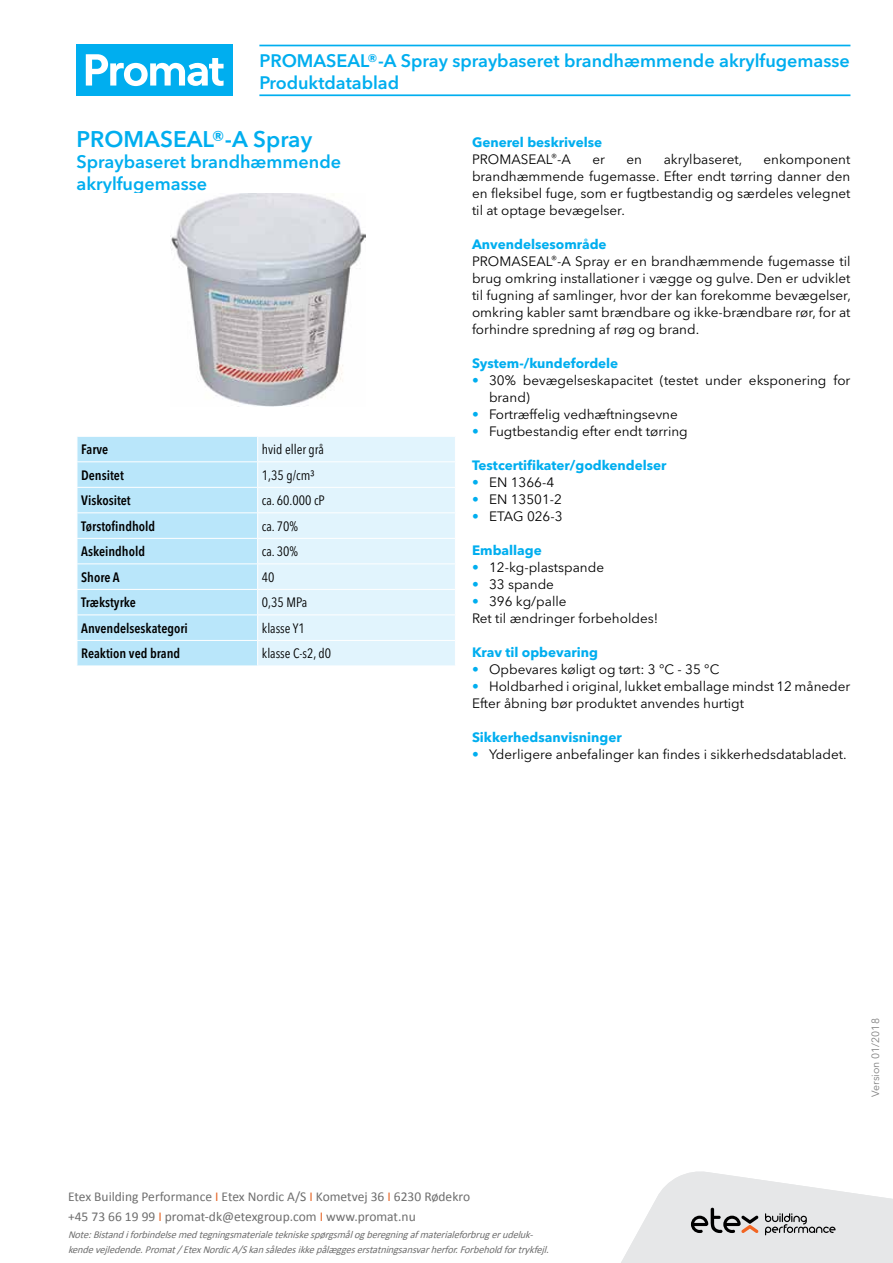
<style>
.page{position:relative;width:893px;height:1263px;background:#fff}
.page>*{position:absolute;margin:0;border:0;box-sizing:border-box;transform-origin:0 0}
.t1{font:600 22.5px "Avenir Next W1 G";color:#00aeef}
.t2{font:600 18px/21.6px "Avenir Next W1 G";color:#00aeef}
.t3{font:13.5px/17px "Avenir Next W1 G";color:#000}
.t4{font:700 13.5px/17px "Avenir Next W1 G";color:#00aeef}
.t5{font:13.5px/20.2px "Calibri";color:#6e6e6e}
.t6{font:600 condensed 13.5px "Avenir Next LT Pro";color:#000}
.t7{font:condensed 13.5px "Avenir Next LT Pro";color:#000}
.t8{font:italic 10.5px/15px "Calibri";color:#6e6e6e}
.t9{font:10.5px "Avenir Next W1 G";color:#808080}
.s1{font-weight:400;color:#000}
.s2{font-weight:700;color:#00aeef}
.s3{color:#00aeef}
.s4{color:#e56425}
</style>
<div class="page">
<hr style="left:259px;top:45px;width:591px;height:1px;background:#00aeef">
<hr style="left:259px;top:94px;width:591px;height:2px;background:#00aeef">
<div style="left:77px;top:45px;width:156px;height:51px;background:#00aeef"></div>
<svg style="left:86px;top:54px;width:138px;height:32px"></svg>
<svg style="left:77px;top:437px;width:378px;height:229px"></svg>
<hr style="left:77px;top:665px;width:181px;height:1px;background:#fff">
<img style="left:170px;top:193px;width:195px;height:213px">
<svg style="left:621px;top:1171px;width:272px;height:92px"></svg>
<h2 class="t2" style="left:259px;top:50px;width:592px">PROMASEAL®-A Spray spraybaseret brandhæmmende akrylfugemasse<br>Produktdatablad</h2>
<h1 class="t1" style="left:77px;top:125px;width:237px">PROMASEAL®-A Spray</h1>
<h2 class="t2" style="left:77px;top:151px;width:266px">Spraybaseret brandhæmmende akrylfugemasse</h2>
<p class="t6" style="left:81px;top:441px;width:29px">Farve</p>
<p class="t7" style="left:262px;top:441px;width:64px">hvid eller grå</p>
<p class="t6" style="left:81px;top:467px;width:44px">Densitet</p>
<p class="t7" style="left:262px;top:467px;width:54px">1,35 g/cm³</p>
<p class="t6" style="left:81px;top:492px;width:51px">Viskositet</p>
<p class="t7" style="left:262px;top:492px;width:64px">ca. 60.000 cP</p>
<p class="t6" style="left:81px;top:518px;width:76px">Tørstofindhold</p>
<p class="t7" style="left:262px;top:518px;width:38px">ca. 70%</p>
<p class="t6" style="left:81px;top:543px;width:65px">Askeindhold</p>
<p class="t7" style="left:262px;top:543px;width:38px">ca. 30%</p>
<p class="t6" style="left:81px;top:569px;width:40px">Shore A</p>
<p class="t7" style="left:262px;top:569px;width:14px">40</p>
<p class="t6" style="left:81px;top:594px;width:56px">Trækstyrke</p>
<p class="t7" style="left:262px;top:594px;width:47px">0,35 MPa</p>
<p class="t6" style="left:81px;top:620px;width:108px">Anvendelseskategori</p>
<p class="t7" style="left:262px;top:620px;width:44px">klasse Y1</p>
<p class="t6" style="left:81px;top:645px;width:101px">Reaktion ved brand</p>
<p class="t7" style="left:262px;top:645px;width:71px">klasse C-s2, d0</p>
<p class="t4" style="left:472px;top:133px;width:132px">Generel beskrivelse<br><span class="s1">PROMASEAL</span><sup>®</sup><span class="s1">-A</span></p>
<p class="t3" style="left:472px;top:151px;width:380px;text-align:justify;text-indent:292px">enkomponent brandhæmmende fugemasse. Efter endt tørring danner den en fleksibel fuge, som er fugtbestandig og særdeles velegnet til at optage bevægelser.</p>
<p class="t3" style="left:472px;top:236px;width:380px"><span class="s2">Anvendelsesområde<br></span>PROMASEAL<sup>®</sup>-A Spray er en brandhæmmende fugemasse til brug omkring installationer i vægge og gulve. Den er udviklet til fugning af samlinger, hvor der kan forekomme bevægelser, omkring kabler samt brændbare og ikke-brændbare rør, for at forhindre spredning af røg og brand.</p>
<p class="t4" style="left:472px;top:355px;width:148px">System-/kundefordele</p>
<p class="t3" style="left:489px;top:372px;width:363px;text-indent:-17px"><span class="s3">•</span> 30% bevægelseskapacitet (testet under eksponering for brand)</p>
<p class="t3" style="left:472px;top:406px;width:207px"><span class="s3">•</span> Fortræffelig vedhæftningsevne</p>
<p class="t3" style="left:472px;top:423px;width:217px"><span class="s3">•</span> Fugtbestandig efter endt tørring</p>
<p class="t4" style="left:472px;top:457px;width:196px">Testcertifikater/godkendelser</p>
<p class="t3" style="left:472px;top:474px;width:84px"><span class="s3">•</span> EN 1366-4</p>
<p class="t3" style="left:472px;top:491px;width:91px"><span class="s3">•</span> EN 13501-2</p>
<p class="t3" style="left:472px;top:508px;width:92px"><span class="s3">•</span> ETAG 026-3</p>
<p class="t4" style="left:472px;top:542px;width:71px">Emballage</p>
<p class="t3" style="left:472px;top:559px;width:134px"><span class="s3">•</span> 12-kg-plastspande</p>
<p class="t3" style="left:472px;top:576px;width:83px"><span class="s3">•</span> 33 spande</p>
<p class="t3" style="left:472px;top:593px;width:188px"><span class="s3">•</span> 396 kg/palle<br>Ret til ændringer forbeholdes!</p>
<p class="t4" style="left:472px;top:644px;width:127px">Krav til opbevaring</p>
<p class="t3" style="left:472px;top:661px;width:249px"><span class="s3">•</span> Opbevares køligt og tørt: 3 °C - 35 °C</p>
<p class="t3" style="left:472px;top:678px;width:380px"><span class="s3">•</span> Holdbarhed i original, lukket emballage mindst 12 måneder<br>Efter åbning bør produktet anvendes hurtigt</p>
<p class="t4" style="left:472px;top:729px;width:151px">Sikkerhedsanvisninger</p>
<p class="t3" style="left:472px;top:746px;width:376px"><span class="s3">•</span> Yderligere anbefalinger kan findes i sikkerhedsdatabladet.</p>
<p class="t3" style="left:592px;top:151px;width:14px">er</p>
<p class="t3" style="left:627px;top:151px;width:17px">en</p>
<p class="t3" style="left:664px;top:151px;width:80px">akrylbaseret,</p>
<p class="t5" style="left:68px;top:1186px;width:404px">Etex Building Performance <span class="s4">I</span> Etex Nordic A/S <span class="s4">I</span> Kometvej 36 <span class="s4">I</span> 6230 Rødekro +45 73 66 19 99 <span class="s4">I</span> promat-dk@etexgroup.com <span class="s4">I</span> www.promat.nu</p>
<p class="t8" style="left:68px;top:1226px;width:486px">Note:Bistandiforbindelsemedtegningsmaterialetekniskespørgsmålogberegningafmaterialeforbrugerudeluk&shy;kendevejledende.Promat/EtexNordicA/Skansåledesikkepålæggeserstatningsansvarherfor.Forbeholdfortrykfejl.</p>
<p class="t9" style="left:869px;top:1097px;width:80px;rotate:-90deg">Version 01/2018</p>
</div>
